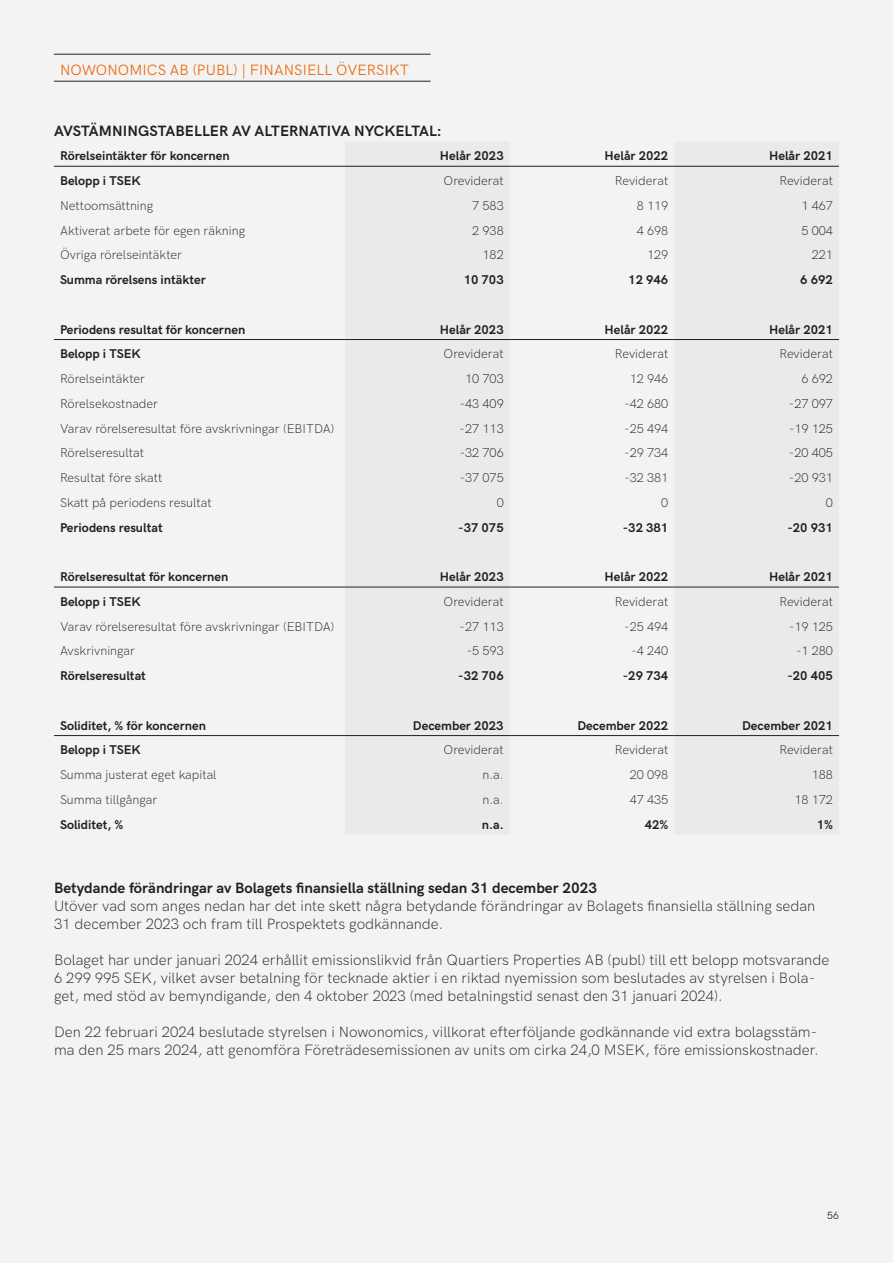
<style>
.page{position:relative;width:893px;height:1263px;background:#f3f3f3}
.page>*{position:absolute;margin:0;border:0;box-sizing:border-box;transform-origin:0 0}
.t1{font:300 15px/18px "HK Grotesk";color:#231f20}
.t2{font:700 15px "HK Grotesk";color:#231f20}
.t3{font:15px "HK Grotesk";letter-spacing:.005em;color:#ec6608}
.t4{font:300 12.75px "HK Grotesk";color:#231f20}
.t5{font:700 12.75px "HK Grotesk";color:#231f20}
.t6{font:10.5px "HK Grotesk";color:#231f20}
</style>
<div class="page">
<svg style="left:345px;top:165px;width:494px;height:572px;fill:#eaeaea"></svg>
<hr style="left:54px;top:166px;width:291px;height:1px;background:#231f20">
<hr style="left:345px;top:166px;width:165px;height:1px;background:#231f20">
<hr style="left:510px;top:166px;width:164px;height:1px;background:#231f20">
<hr style="left:674px;top:166px;width:165px;height:1px;background:#231f20">
<hr style="left:54px;top:339px;width:291px;height:1px;background:#231f20">
<hr style="left:345px;top:339px;width:165px;height:1px;background:#231f20">
<hr style="left:510px;top:339px;width:164px;height:1px;background:#231f20">
<hr style="left:674px;top:339px;width:165px;height:1px;background:#231f20">
<hr style="left:54px;top:587px;width:291px;height:1px;background:#231f20">
<hr style="left:345px;top:587px;width:165px;height:1px;background:#231f20">
<hr style="left:510px;top:587px;width:164px;height:1px;background:#231f20">
<hr style="left:674px;top:587px;width:165px;height:1px;background:#231f20">
<hr style="left:54px;top:735px;width:291px;height:1px;background:#231f20">
<hr style="left:345px;top:735px;width:165px;height:1px;background:#231f20">
<hr style="left:510px;top:735px;width:164px;height:1px;background:#231f20">
<hr style="left:674px;top:735px;width:165px;height:1px;background:#231f20">
<hr style="left:54px;top:54px;width:377px;height:1px;background:#231f20">
<hr style="left:54px;top:81px;width:377px;height:1px;background:#231f20">
<p class="t3" style="left:60px;top:59px;width:350px">NOWONOMICS AB (PUBL) | FINANSIELL ÖVERSIKT</p>
<p class="t2" style="left:54px;top:119px;width:389px">AVSTÄMNINGSTABELLER AV ALTERNATIVA NYCKELTAL:</p>
<p class="t5" style="left:60px;top:146px;width:171px">Rörelseintäkter för koncernen</p>
<p class="t5" style="left:440px;top:146px;width:65px">Helår 2023</p>
<p class="t5" style="left:605px;top:146px;width:65px">Helår 2022</p>
<p class="t5" style="left:769px;top:146px;width:65px">Helår 2021</p>
<p class="t5" style="left:60px;top:171px;width:82px">Belopp i TSEK</p>
<p class="t4" style="left:444px;top:171px;width:62px">Oreviderat</p>
<p class="t4" style="left:615px;top:171px;width:55px">Reviderat</p>
<p class="t4" style="left:779px;top:171px;width:55px">Reviderat</p>
<p class="t4" style="left:60px;top:196px;width:95px">Nettoomsättning</p>
<p class="t4" style="left:472px;top:196px;width:33px">7 583</p>
<p class="t4" style="left:637px;top:196px;width:33px">8 119</p>
<p class="t4" style="left:801px;top:196px;width:33px">1 467</p>
<p class="t4" style="left:60px;top:221px;width:187px">Aktiverat arbete för egen räkning</p>
<p class="t4" style="left:472px;top:221px;width:33px">2 938</p>
<p class="t4" style="left:637px;top:221px;width:33px">4 698</p>
<p class="t4" style="left:801px;top:221px;width:33px">5 004</p>
<p class="t4" style="left:60px;top:245px;width:124px">Övriga rörelseintäkter</p>
<p class="t4" style="left:483px;top:245px;width:23px">182</p>
<p class="t4" style="left:647px;top:245px;width:23px">129</p>
<p class="t4" style="left:812px;top:245px;width:23px">221</p>
<p class="t5" style="left:60px;top:270px;width:147px">Summa rörelsens intäkter</p>
<p class="t5" style="left:464px;top:270px;width:42px">10 703</p>
<p class="t5" style="left:628px;top:270px;width:42px">12 946</p>
<p class="t5" style="left:800px;top:270px;width:34px">6 692</p>
<p class="t5" style="left:60px;top:320px;width:187px">Periodens resultat för koncernen</p>
<p class="t5" style="left:440px;top:320px;width:65px">Helår 2023</p>
<p class="t5" style="left:605px;top:320px;width:65px">Helår 2022</p>
<p class="t5" style="left:769px;top:320px;width:65px">Helår 2021</p>
<p class="t5" style="left:60px;top:344px;width:82px">Belopp i TSEK</p>
<p class="t4" style="left:444px;top:344px;width:62px">Oreviderat</p>
<p class="t4" style="left:615px;top:344px;width:55px">Reviderat</p>
<p class="t4" style="left:779px;top:344px;width:55px">Reviderat</p>
<p class="t4" style="left:60px;top:369px;width:87px">Rörelseintäkter</p>
<p class="t4" style="left:465px;top:369px;width:40px">10 703</p>
<p class="t4" style="left:630px;top:369px;width:40px">12 946</p>
<p class="t4" style="left:801px;top:369px;width:33px">6 692</p>
<p class="t4" style="left:60px;top:394px;width:100px">Rörelsekostnader</p>
<p class="t4" style="left:460px;top:394px;width:46px">-43 409</p>
<p class="t4" style="left:624px;top:394px;width:46px">-42 680</p>
<p class="t4" style="left:789px;top:394px;width:46px">-27 097</p>
<p class="t4" style="left:60px;top:419px;width:276px">Varav rörelseresultat före avskrivningar (EBITDA)</p>
<p class="t4" style="left:460px;top:419px;width:46px">-27 113</p>
<p class="t4" style="left:624px;top:419px;width:46px">-25 494</p>
<p class="t4" style="left:789px;top:419px;width:45px">-19 125</p>
<p class="t4" style="left:60px;top:443px;width:86px">Rörelseresultat</p>
<p class="t4" style="left:460px;top:443px;width:45px">-32 706</p>
<p class="t4" style="left:624px;top:443px;width:46px">-29 734</p>
<p class="t4" style="left:789px;top:443px;width:46px">-20 405</p>
<p class="t4" style="left:60px;top:468px;width:104px">Resultat före skatt</p>
<p class="t4" style="left:460px;top:468px;width:45px">-37 075</p>
<p class="t4" style="left:624px;top:468px;width:45px">-32 381</p>
<p class="t4" style="left:789px;top:468px;width:46px">-20 931</p>
<p class="t4" style="left:60px;top:493px;width:153px">Skatt på periodens resultat</p>
<p class="t4" style="left:497px;top:493px;width:9px">0</p>
<p class="t4" style="left:661px;top:493px;width:9px">0</p>
<p class="t4" style="left:826px;top:493px;width:9px">0</p>
<p class="t5" style="left:60px;top:518px;width:104px">Periodens resultat</p>
<p class="t5" style="left:458px;top:518px;width:47px">-37 075</p>
<p class="t5" style="left:623px;top:518px;width:47px">-32 381</p>
<p class="t5" style="left:787px;top:518px;width:47px">-20 931</p>
<p class="t5" style="left:60px;top:567px;width:170px">Rörelseresultat för koncernen</p>
<p class="t5" style="left:440px;top:567px;width:65px">Helår 2023</p>
<p class="t5" style="left:605px;top:567px;width:65px">Helår 2022</p>
<p class="t5" style="left:769px;top:567px;width:65px">Helår 2021</p>
<p class="t5" style="left:60px;top:592px;width:82px">Belopp i TSEK</p>
<p class="t4" style="left:444px;top:592px;width:62px">Oreviderat</p>
<p class="t4" style="left:615px;top:592px;width:55px">Reviderat</p>
<p class="t4" style="left:779px;top:592px;width:55px">Reviderat</p>
<p class="t4" style="left:60px;top:617px;width:276px">Varav rörelseresultat före avskrivningar (EBITDA)</p>
<p class="t4" style="left:460px;top:617px;width:46px">-27 113</p>
<p class="t4" style="left:624px;top:617px;width:46px">-25 494</p>
<p class="t4" style="left:789px;top:617px;width:45px">-19 125</p>
<p class="t4" style="left:60px;top:641px;width:77px">Avskrivningar</p>
<p class="t4" style="left:467px;top:641px;width:38px">-5 593</p>
<p class="t4" style="left:631px;top:641px;width:38px">-4 240</p>
<p class="t4" style="left:796px;top:641px;width:38px">-1 280</p>
<p class="t5" style="left:60px;top:666px;width:87px">Rörelseresultat</p>
<p class="t5" style="left:458px;top:666px;width:47px">-32 706</p>
<p class="t5" style="left:623px;top:666px;width:47px">-29 734</p>
<p class="t5" style="left:787px;top:666px;width:47px">-20 405</p>
<p class="t5" style="left:60px;top:716px;width:147px">Soliditet, % för koncernen</p>
<p class="t5" style="left:413px;top:716px;width:92px">December 2023</p>
<p class="t5" style="left:577px;top:716px;width:92px">December 2022</p>
<p class="t5" style="left:742px;top:716px;width:92px">December 2021</p>
<p class="t5" style="left:60px;top:740px;width:82px">Belopp i TSEK</p>
<p class="t4" style="left:444px;top:740px;width:62px">Oreviderat</p>
<p class="t4" style="left:615px;top:740px;width:55px">Reviderat</p>
<p class="t4" style="left:779px;top:740px;width:55px">Reviderat</p>
<p class="t4" style="left:60px;top:765px;width:158px">Summa justerat eget kapital</p>
<p class="t4" style="left:482px;top:765px;width:23px">n.a.</p>
<p class="t4" style="left:630px;top:765px;width:40px">20 098</p>
<p class="t4" style="left:812px;top:765px;width:23px">188</p>
<p class="t4" style="left:60px;top:790px;width:99px">Summa tillgångar</p>
<p class="t4" style="left:482px;top:790px;width:23px">n.a.</p>
<p class="t4" style="left:630px;top:790px;width:40px">47 435</p>
<p class="t4" style="left:794px;top:790px;width:40px">18 172</p>
<p class="t5" style="left:60px;top:815px;width:65px">Soliditet, %</p>
<p class="t5" style="left:482px;top:815px;width:23px">n.a.</p>
<p class="t5" style="left:645px;top:815px;width:25px">42%</p>
<p class="t5" style="left:817px;top:815px;width:18px">1%</p>
<p class="t2" style="left:54px;top:877px;width:545px">Betydande förändringar av Bolagets finansiella ställning sedan 31 december 2023</p>
<p class="t1" style="left:54px;top:896px;width:763px">Utöver vad som anges nedan har det inte skett några betydande förändringar av Bolagets finansiella ställning sedan<br>31 december 2023 och fram till Prospektets godkännande.</p>
<p class="t1" style="left:54px;top:950px;width:777px">Bolaget har under januari 2024 erhållit emissionslikvid från Quartiers Properties AB (publ) till ett belopp motsvarande<br>6 299 995 SEK, vilket avser betalning för tecknade aktier i en riktad nyemission som beslutades av styrelsen i Bola&shy;get, med stöd av bemyndigande, den 4 oktober 2023 (med betalningstid senast den 31 januari 2024).</p>
<p class="t1" style="left:54px;top:1022px;width:766px">Den 22 februari 2024 beslutade styrelsen i Nowonomics, villkorat efterföljande godkännande vid extra bolagsstäm&shy;ma den 25 mars 2024, att genomföra Företrädesemissionen av units om cirka 24,0 MSEK, före emissionskostnader.</p>
<p class="t6" style="left:827px;top:1208px;width:13px">56</p>
</div>
